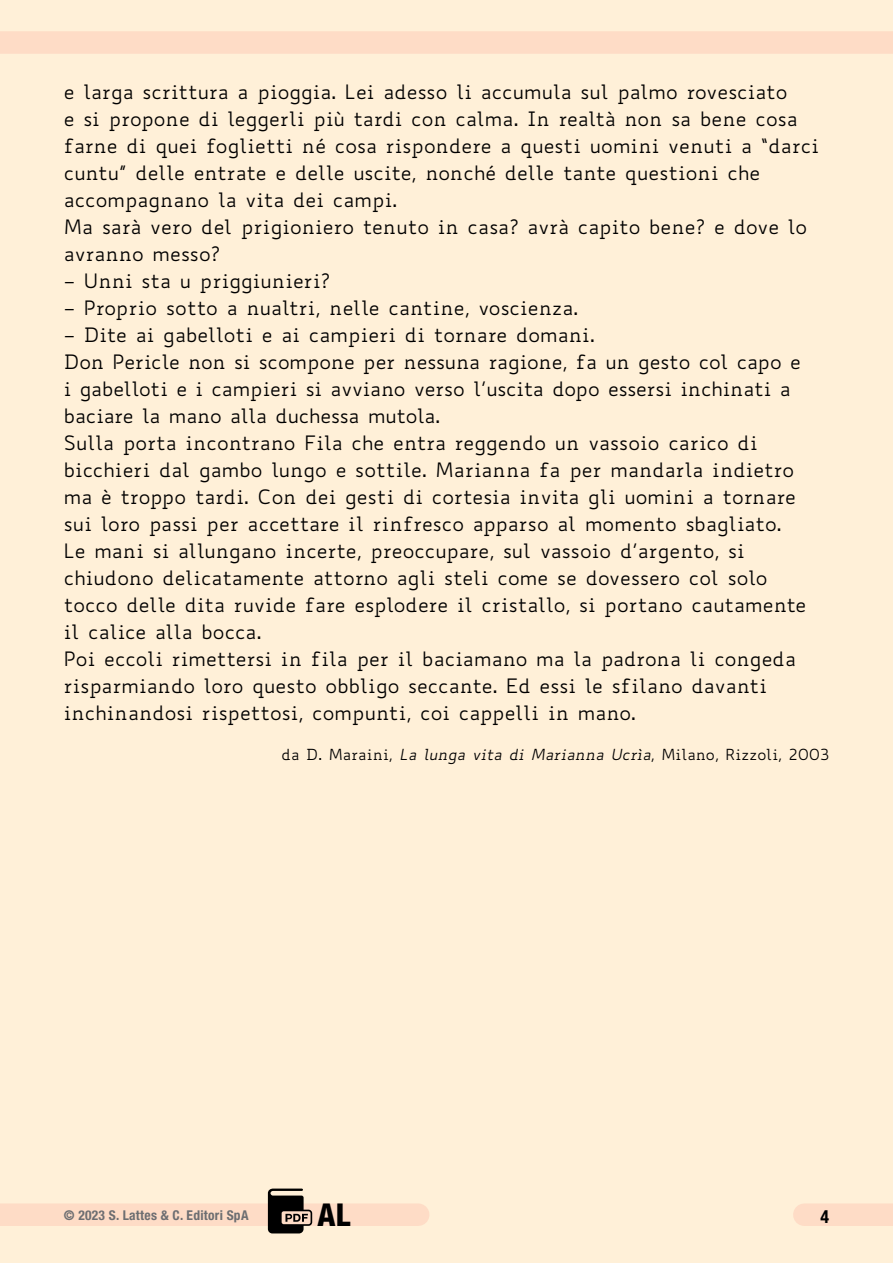
<style>
.page{position:relative;width:893px;height:1263px;background:#fff0d8}
.page>*{position:absolute;margin:0;border:0;box-sizing:border-box;transform-origin:0 0}
.t1{font:800 condensed 31.5px "Helvetica Neue LT Std";color:#000}
.t2{font:19.5px/27px "Biancoenero";color:#000}
.t3{font:700 condensed 18px "Helvetica Neue LT Std";color:#000}
.t4{font:15px "Biancoenero";color:#000}
.t5{font:700 condensed 13.5px "Helvetica Neue LT Std";letter-spacing:.02em;color:#6d6e71}
.s1{font-style:italic}
</style>
<div class="page">
<div style="left:0;top:1203px;width:418px;height:23px;background:#fedcc6"></div>
<div style="left:0;top:31px;width:893px;height:23px;background:#fedcc6"></div>
<div style="left:804px;top:1203px;width:89px;height:23px;background:#fedcc6"></div>
<svg style="left:268px;top:1188px;width:44px;height:45px"></svg>
<p class="t2" style="left:64px;top:78px;width:757px">e larga scrittura a pioggia. Lei adesso li accumula sul palmo rovesciato<br>e si propone di leggerli più tardi con calma. In realtà non sa bene cosa farne di quei foglietti né cosa rispondere a questi uomini venuti a “darci cuntu” delle entrate e delle uscite, nonché delle tante questioni che accompagnano la vita dei campi.<br>Ma sarà vero del prigioniero tenuto in casa? avrà capito bene? e dove lo avranno messo?</p>
<p class="t2" style="left:64px;top:267px;width:268px">– Unni sta u priggiunieri?</p>
<p class="t2" style="left:64px;top:294px;width:516px">– Proprio sotto a nualtri, nelle cantine, voscienza.</p>
<p class="t2" style="left:64px;top:321px;width:744px">– Dite ai gabelloti e ai campieri di tornare domani.<br>Don Pericle non si scompone per nessuna ragione, fa un gesto col capo e i gabelloti e i campieri si avviano verso l’uscita dopo essersi inchinati a baciare la mano alla duchessa mutola.<br>Sulla porta incontrano Fila che entra reggendo un vassoio carico di bicchieri dal gambo lungo e sottile. Marianna fa per mandarla indietro ma è troppo tardi. Con dei gesti di cortesia invita gli uomini a tornare sui loro passi per accettare il rinfresco apparso al momento sbagliato.<br>Le mani si allungano incerte, preoccupare, sul vassoio d’argento, si chiudono delicatamente attorno agli steli come se dovessero col solo tocco delle dita ruvide fare esplodere il cristallo, si portano cautamente il calice alla bocca.<br>Poi eccoli rimettersi in fila per il baciamano ma la padrona li congeda risparmiando loro questo obbligo seccante. Ed essi le sfilano davanti inchinandosi rispettosi, compunti, coi cappelli in mano.</p>
<p class="t4" style="left:281px;top:744px;width:549px">da D. Maraini, <span class="s1">La lunga vita di Marianna Ucrìa</span>, Milano, Rizzoli, 2003</p>
<p class="t5" style="left:64px;top:1206px;width:186px">© 2023 S. Lattes &amp; C. Editori SpA</p>
<h1 class="t1" style="left:318px;top:1195px;width:34px">AL</h1>
<p class="t3" style="left:820px;top:1206px;width:10px">4</p>
</div>
